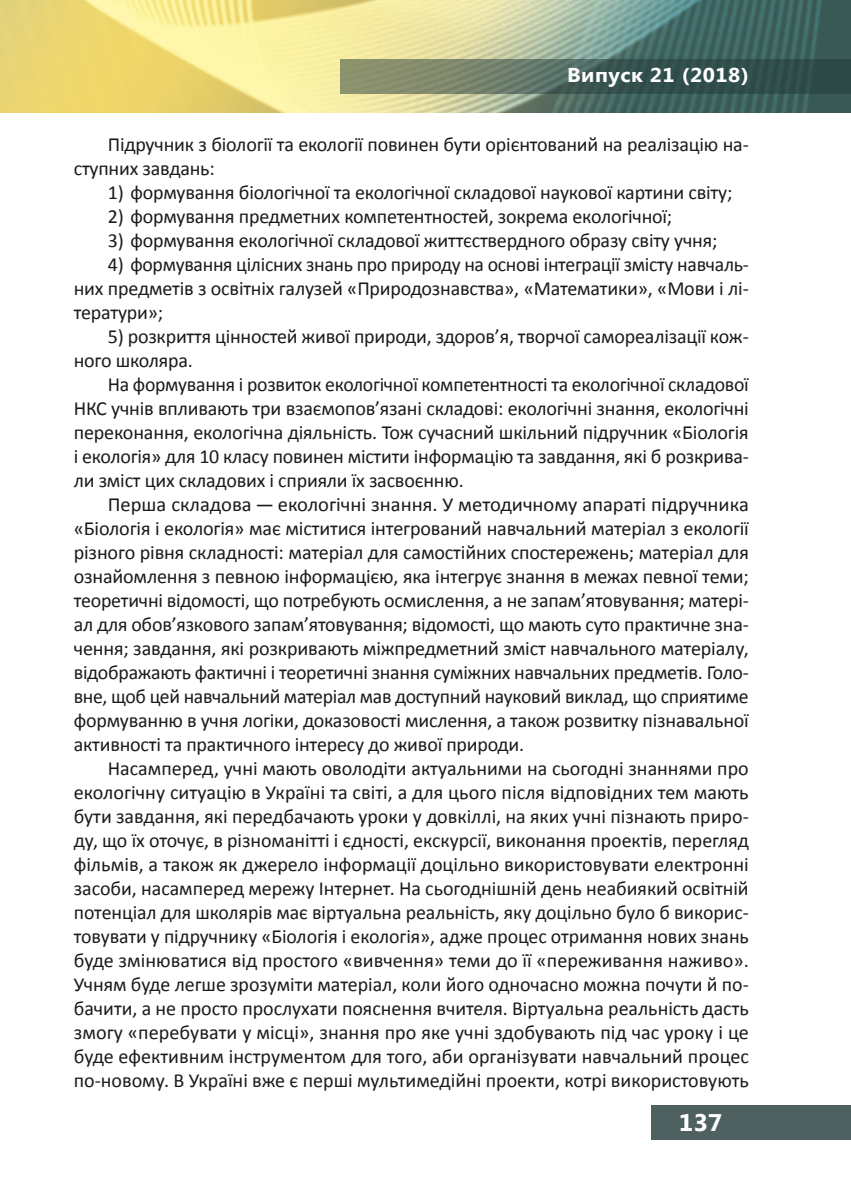
<style>
.page{position:relative;width:851px;height:1191px;background:#fff}
.page>*{position:absolute;margin:0;border:0;box-sizing:border-box;transform-origin:0 0}
.t1{font:700 24px "Segoe UI";color:#fff;scale:1.05 1}
.Main{font:20px/24px "Calibri";letter-spacing:-.01em;color:#1a1a18;text-align:justify}
.t2{font:700 20px "Segoe UI";letter-spacing:.025em;color:#fff;scale:1.06 1}
</style>
<div class="page">
<img style="left:0;top:0;width:850px;height:113px">
<svg style="left:340px;top:60px;width:510px;height:34px;background:#52675b"></svg>
<div style="left:651px;top:1106px;width:199px;height:34px;background:#4e605f"></div>
<p class="t2" style="left:567px;top:61px;width:173px">Випуск 21 (2018)</p>
<p class="Main" style="left:74px;top:132px;width:676px;text-indent:34px">Підручник з біології та екології повинен бути орієнтований на реалізацію на&shy;ступних завдань:</p>
<p class="Main" style="left:108px;top:180px;width:626px">1) формування біологічної та екологічної складової наукової картини світу;</p>
<p class="Main" style="left:108px;top:204px;width:566px">2) формування предметних компетентностей, зокрема екологічної;</p>
<p class="Main" style="left:108px;top:228px;width:611px">3) формування екологічної складової життєствердного образу світу учня;</p>
<p class="Main" style="left:74px;top:252px;width:676px;text-indent:34px">4) формування цілісних знань про природу на основі інтеграції змісту навчаль&shy;них предметів з освітніх галузей «Природознавства», «Математики», «Мови і лі&shy;тератури»;</p>
<p class="Main" style="left:74px;top:324px;width:676px;text-indent:34px">5) розкриття цінностей живої природи, здоров’я, творчої самореалізації кож&shy;ного школяра.</p>
<p class="Main" style="left:74px;top:372px;width:676px;text-indent:34px">На формування і розвиток екологічної компетентності та екологічної складової НКС учнів впливають три взаємопов’язані складові: екологічні знання, екологічні переконання, екологічна діяльність. Тож сучасний шкільний підручник «Біологія і екологія» для 10 класу повинен містити інформацію та завдання, які б розкрива&shy;ли зміст цих складових і сприяли їх засвоєнню.</p>
<p class="Main" style="left:74px;top:492px;width:676px;text-indent:34px">Перша складова — екологічні знання. У методичному апараті підручника «Біологія і екологія» має міститися інтегрований навчальний матеріал з екології різного рівня складності: матеріал для самостійних спостережень; матеріал для ознайомлення з певною інформацією, яка інтегрує знання в межах певної теми; теоретичні відомості, що потребують осмислення, а не запам’ятовування; матері&shy;ал для обов’язкового запам’ятовування; відомості, що мають суто практичне зна&shy;чення; завдання, які розкривають міжпредметний зміст навчального матеріалу, відображають фактичні і теоретичні знання суміжних навчальних предметів. Голо&shy;вне, щоб цей навчальний матеріал мав доступний науковий виклад, що сприятиме формуванню в учня логіки, доказовості мислення, а також розвитку пізнавальної активності та практичного інтересу до живої природи.</p>
<p class="Main" style="left:74px;top:756px;width:676px;text-indent:34px">Насамперед, учні мають оволодіти актуальними на сьогодні знаннями про екологічну ситуацію в Україні та світі, а для цього після відповідних тем мають бути завдання, які передбачають уроки у довкіллі, на яких учні пізнають приро&shy;ду, що їх оточує, в різноманітті і єдності, екскурсії, виконання проектів, перегляд фільмів, а також як джерело інформації доцільно використовувати електронні засоби, насамперед мережу Інтернет. На сьогоднішній день неабиякий освітній потенціал для школярів має віртуальна реальність, яку доцільно було б викорис&shy;товувати у підручнику «Біологія і екологія», адже процес отримання нових знань буде змінюватися від простого «вивчення» теми до її «переживання наживо».<br>Учням буде легше зрозуміти матеріал, коли його одночасно можна почути й по&shy;бачити, а не просто прослухати пояснення вчителя. Віртуальна реальність дасть змогу «перебувати у місці», знання про яке учні здобувають під час уроку і це буде ефективним інструментом для того, аби організувати навчальний процес по-новому. В Україні вже є перші мультимедійні проекти, котрі використовують</p>
<p class="t1" style="left:678px;top:1105px;width:43px">137</p>
</div>
